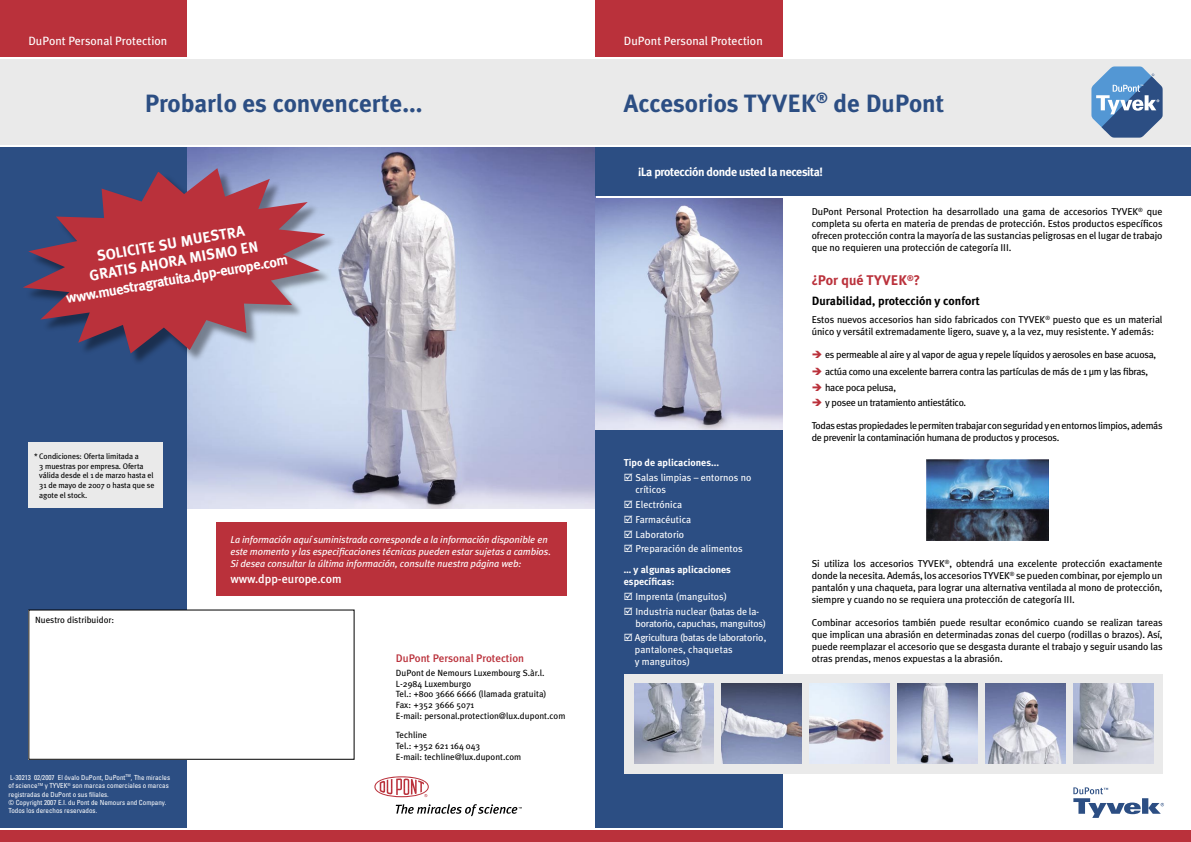
<style>
.page{position:relative;width:1191px;height:842px;background:#fff}
.page>*{position:absolute;margin:0;border:0;box-sizing:border-box;transform-origin:0 0}
.t1{font:700 25px "Meta Plus";color:#2c4e83}
.t2{font:700 15px/18px "Meta Plus";color:#fff;text-align:center}
.t3{font:700 14.5px "Meta Plus";color:#fff}
.t4{font:700 14px "Meta Plus";color:#ba313b}
.t5{font:12px "Meta Plus";color:#fff}
.t6{font:700 12px "Meta Plus";letter-spacing:-.035em;color:#fff}
.t7{font:700 12px "Meta Plus";color:#000}
.t8{font:500 12px "Meta Plus";color:#fff}
.t9{font:500 11px "Meta Plus";color:#ba313b}
.t10{font:10px/12px "Meta Plus";letter-spacing:-.03em;color:#000;text-align:justify}
.t11{font:italic 10px/12px "Meta Plus";letter-spacing:-.01em;color:#fff}
.t12{font:10px/12px "Meta Plus";color:#fff}
.t13{font:10px/12px "Meta Plus";letter-spacing:-.01em;color:#000}
.t14{font:10px/12px "Meta Plus";letter-spacing:-.02em;color:#fff}
.t15{font:700 10px/12px "Meta Plus";color:#fff}
.t16{font:9px/10.8px "Meta Plus";color:#000}
.t17{font:8px/9.6px "Meta Plus";letter-spacing:-.01em;color:#000}
.t18{font:condensed 7px/8.4px "Univers";color:#fff}
</style>
<div class="page">
<img style="left:186px;top:147px;width:409px;height:361px">
<div style="left:581px;top:60px;width:610px;height:85px;background:#eaeaea"></div>
<div style="left:0;top:60px;width:609px;height:85px;background:#eaeaea"></div>
<img style="left:595px;top:198px;width:187px;height:232px">
<div style="left:595px;top:0;width:187px;height:57px;background:#ba313b"></div>
<img style="left:926px;top:460px;width:122px;height:80px">
<div style="left:581px;top:831px;width:610px;height:11px;background:#ba313b"></div>
<div style="left:595px;top:147px;width:596px;height:49px;background:#2c4e83"></div>
<div style="left:595px;top:430px;width:187px;height:398px;background:#2c4e83"></div>
<div style="left:0;top:147px;width:186px;height:681px;background:#2c4e83"></div>
<div style="left:29px;top:610px;width:325px;height:149px;background:#fff"></div>
<div style="left:28px;top:609px;width:326px;height:151px;border:1px solid #000"></div>
<svg style="left:374px;top:776px;width:55px;height:21px"></svg>
<svg style="left:396px;top:804px;width:126px;height:12px"></svg>
<div style="left:216px;top:522px;width:351px;height:74px;background:#ba313b"></div>
<div style="left:0;top:831px;width:609px;height:11px;background:#ba313b"></div>
<div style="left:0;top:0;width:187px;height:57px;background:#ba313b"></div>
<svg style="left:1091px;top:66px;width:71px;height:72px"></svg>
<div style="left:624px;top:674px;width:538px;height:99px;background:#eaeaea"></div>
<img style="left:810px;top:684px;width:79px;height:79px">
<img style="left:985px;top:684px;width:80px;height:79px">
<img style="left:1073px;top:684px;width:80px;height:79px">
<img style="left:634px;top:684px;width:79px;height:79px">
<img style="left:722px;top:684px;width:79px;height:79px">
<img style="left:898px;top:684px;width:79px;height:79px">
<svg style="left:23px;top:147px;width:318px;height:230px"></svg>
<svg style="left:1073px;top:787px;width:91px;height:31px"></svg>
<div style="left:28px;top:442px;width:135px;height:66px;background:#eaeaea"></div>
<p class="t5" style="left:28px;top:34px;width:140px">DuPont Personal Protection</p>
<p class="t1" style="left:145px;top:89px;width:279px">Probarlo es convencerte...</p>
<p class="t2" style="left:85px;top:249px;width:172px;rotate:-10deg">SOLICITE SU MUESTRA<br>GRATIS AHORA MISMO EN</p>
<p class="t3" style="left:65px;top:290px;width:226px;rotate:-10deg">www.muestragratuita.dpp-europe.com</p>
<p class="t5" style="left:624px;top:34px;width:140px">DuPont Personal Protection</p>
<p class="t1" style="left:624px;top:89px;width:322px">Accesorios TYVEK<sup>®</sup> de DuPont</p>
<p class="t6" style="left:638px;top:165px;width:187px">¡La protección donde usted la necesita!</p>
<p class="t10" style="left:811px;top:206px;width:352px">DuPont Personal Protection ha desarrollado una gama de accesorios TYVEK<sup>®</sup> que completa su oferta en materia de prendas de protección. Estos productos específicos ofrecen protección contra la mayoría de las sustancias peligrosas en el lugar de trabajo que no requieren una protección de categoría III.</p>
<p class="t4" style="left:811px;top:272px;width:110px">¿Por qué TYVEK<sup>®</sup>?</p>
<p class="t7" style="left:811px;top:294px;width:170px">Durabilidad, protección y confort</p>
<p class="t13" style="left:811px;top:313px;width:352px">Estos nuevos accesorios han sido fabricados con TYVEK<sup>®</sup> puesto que es un material único y versátil extremadamente ligero, suave y, a la vez, muy resistente. Y además:</p>
<p class="t10" style="left:825px;top:349px;width:332px">es permeable al aire y al vapor de agua y repele líquidos y aerosoles en base acuosa,</p>
<p class="t10" style="left:825px;top:365px;width:324px">actúa como una excelente barrera contra las partículas de más de 1 µm y las fibras,</p>
<p class="t10" style="left:825px;top:381px;width:72px">hace poca pelusa,</p>
<p class="t10" style="left:825px;top:396px;width:143px">y posee un tratamiento antiestático.</p>
<p class="t10" style="left:811px;top:419px;width:352px">Todas estas propiedades le permiten trabajar con seguridad y en entornos limpios, además de prevenir la contaminación humana de productos y procesos.</p>
<p class="t17" style="left:39px;top:451px;width:117px;text-indent:-5px">* Condiciones: Oferta limitada a<br>3 muestras por empresa. Oferta válida desde el 1 de marzo hasta el<br>31 de mayo de 2007 o hasta que se agote el stock.</p>
<p class="t16" style="left:35px;top:615px;width:81px">Nuestro distribuidor:</p>
<p class="t18" style="left:9px;top:773px;width:163px">L-30213 02/2007 El óvalo DuPont, DuPont<sup>TM</sup>, The miracles of science<sup>TM</sup> y TYVEK<sup>®</sup> son marcas comerciales o marcas registradas de DuPont o sus filiales.</p>
<p class="t18" style="left:9px;top:798px;width:159px">© Copyright 2007 E.I. du Pont de Nemours and Company.<br>Todos los derechos reservados.</p>
<p class="t15" style="left:624px;top:457px;width:97px">Tipo de aplicaciones...</p>
<p class="t12" style="left:635px;top:471px;width:117px">Salas limpias – entornos no críticos</p>
<p class="t12" style="left:635px;top:498px;width:48px">Electrónica</p>
<p class="t12" style="left:635px;top:513px;width:57px">Farmacéutica</p>
<p class="t12" style="left:635px;top:528px;width:50px">Laboratorio</p>
<p class="t12" style="left:635px;top:543px;width:109px">Preparación de alimentos</p>
<p class="t15" style="left:624px;top:563px;width:109px">… y algunas aplicaciones específicas:</p>
<p class="t12" style="left:635px;top:590px;width:93px">Imprenta (manguitos)</p>
<p class="t14" style="left:635px;top:605px;width:132px">Industria nuclear (batas de la&shy;boratorio, capuchas, manguitos)</p>
<p class="t12" style="left:635px;top:632px;width:133px">Agricultura (batas de laboratorio, pantalones, chaquetas</p>
<p class="t11" style="left:230px;top:533px;width:322px">La información aquí suministrada corresponde a la información disponible en este momento y las especificaciones técnicas pueden estar sujetas a cambios.<br>Si desea consultar la última información, consulte nuestra página web:</p>
<p class="t8" style="left:230px;top:572px;width:113px">www.dpp-europe.com</p>
<p class="t9" style="left:396px;top:652px;width:130px">DuPont Personal Protection</p>
<p class="t12" style="left:635px;top:656px;width:56px">y manguitos)</p>
<p class="t16" style="left:396px;top:667px;width:150px">DuPont de Nemours Luxembourg S.àr.l.</p>
<p class="t16" style="left:396px;top:678px;width:77px">L-2984 Luxemburgo</p>
<p class="t16" style="left:396px;top:689px;width:171px">Tel.: +800 3666 6666 (llamada gratuita)<br>Fax: +352 3666 5071<br>E-mail: personal.protection@lux.dupont.com</p>
<p class="t16" style="left:396px;top:730px;width:86px">Techline<br>Tel.: +352 621 164 043</p>
<p class="t16" style="left:396px;top:751px;width:127px">E-mail: techline@lux.dupont.com</p>
<p class="t10" style="left:811px;top:557px;width:352px">Si utiliza los accesorios TYVEK<sup>®</sup>, obtendrá una excelente protección exactamente donde la necesita. Además, los accesorios TYVEK<sup>®</sup> se pueden combinar, por ejemplo un pantalón y una chaqueta, para lograr una alternativa ventilada al mono de protección, siempre y cuando no se requiera una protección de categoría III.</p>
<p class="t10" style="left:811px;top:617px;width:352px">Combinar accesorios también puede resultar económico cuando se realizan tareas que implican una abrasión en determinadas zonas del cuerpo (rodillas o brazos). Así, puede reemplazar el accesorio que se desgasta durante el trabajo y seguir usando las otras prendas, menos expuestas a la abrasión.</p>
</div>
